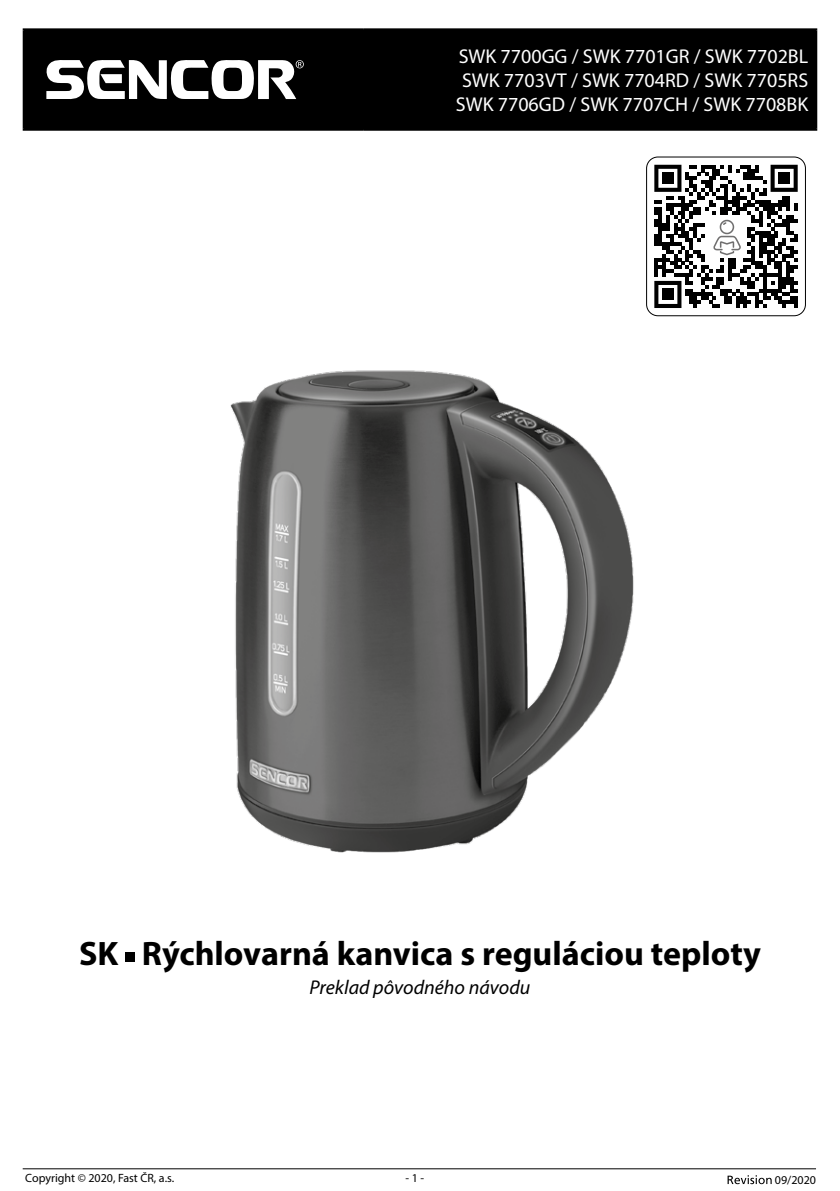
<style>
.page{position:relative;width:840px;height:1191px;background:#fff}
.page>*{position:absolute;margin:0;border:0;box-sizing:border-box;transform-origin:0 0}
.t1{font:700 34px "Myriad Pro";color:#000}
.t2{font:20px/24px "Myriad Pro";color:#fff;text-align:center}
.t3{font:italic 20px "Myriad Pro";color:#000}
.t4{font:12px "Myriad Pro";color:#000}
</style>
<div class="page">
<svg style="left:727px;top:1175px;width:44px;height:9px"></svg>
<hr style="left:23px;top:1168px;width:792px;height:1px;background:#000">
<img style="left:230px;top:370px;width:404px;height:483px">
<div style="left:125px;top:952px;width:10px;height:9px;background:#000"></div>
<div style="left:25px;top:30px;width:789px;height:99px;background:#000"></div>
<hr style="left:23px;top:28px;width:340px;height:2px;background:#000">
<hr style="left:23px;top:30px;width:2px;height:99px;background:#000">
<hr style="left:361px;top:30px;width:2px;height:99px;background:#000">
<hr style="left:23px;top:129px;width:340px;height:2px;background:#000">
<hr style="left:363px;top:28px;width:453px;height:2px;background:#000">
<hr style="left:814px;top:30px;width:2px;height:99px;background:#000">
<hr style="left:363px;top:129px;width:453px;height:2px;background:#000">
<svg style="left:45px;top:59px;width:258px;height:41px"></svg>
<svg style="left:646px;top:157px;width:159px;height:159px"></svg>
<p class="t2" style="left:455px;top:44px;width:353px">SWK 7700GG / SWK 7701GR / SWK 7702BL<br>SWK 7703VT / SWK 7704RD / SWK 7705RS<br>SWK 7706GD / SWK 7707CH / SWK 7708BK</p>
<h1 class="t1" style="left:79px;top:931px;width:683px">SK Rýchlovarná kanvica s reguláciou teploty</h1>
<p class="t3" style="left:309px;top:974px;width:222px">Preklad pôvodného návodu</p>
<p class="t4" style="left:25px;top:1170px;width:150px">Copyright © 2020, Fast ČR, a.s.</p>
<p class="t4" style="left:405px;top:1170px;width:20px">- 1 -</p>
<p class="t4" style="left:774px;top:1172px;width:43px">09/2020</p>
</div>
